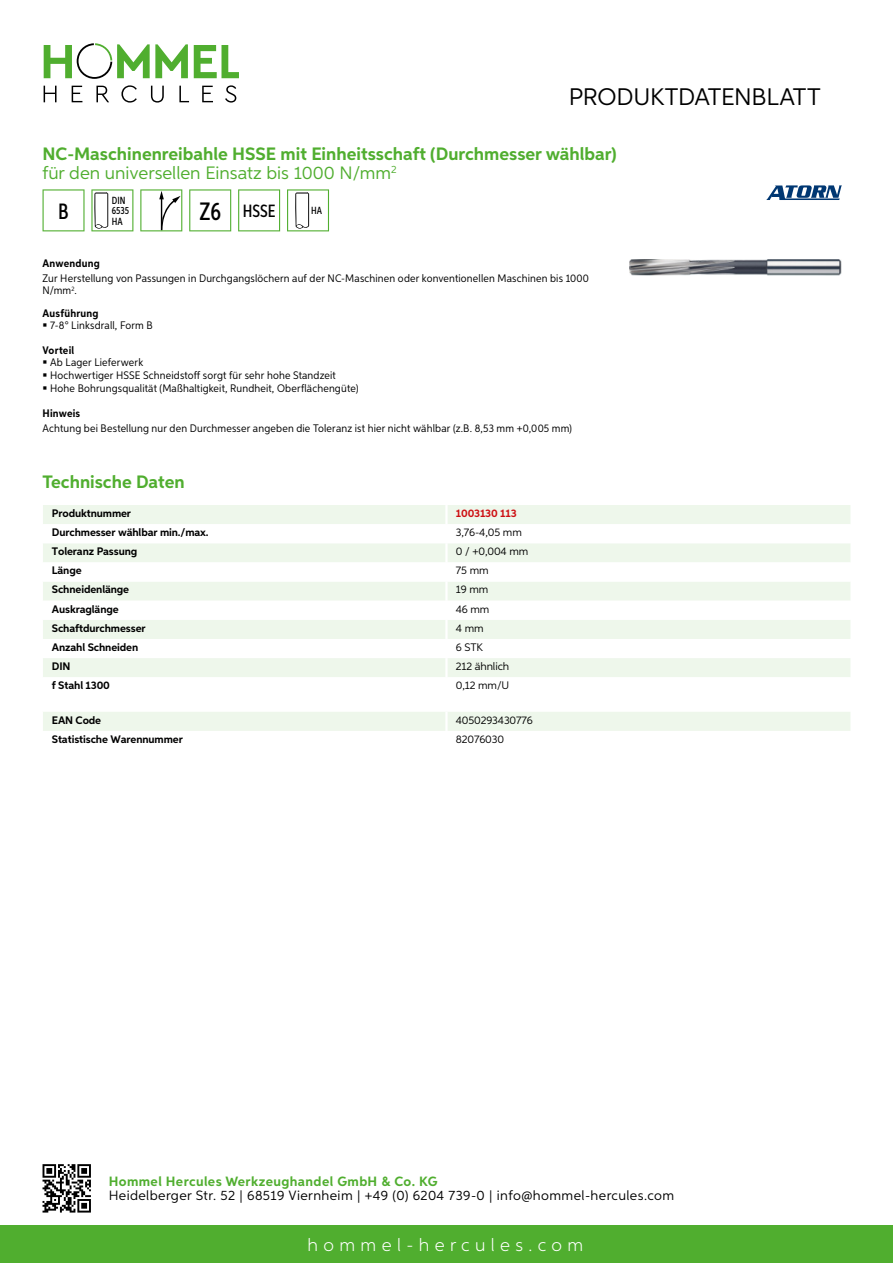
<style>
.page{position:relative;width:893px;height:1263px;background:#fff}
.page>*{position:absolute;margin:0;border:0;box-sizing:border-box;transform-origin:0 0}
.t1{font:24px "Aspira";letter-spacing:-.01em;color:#000}
.t2{font:500 22.2px "Aspira XX Nar";color:#000}
.t3{font:700 18px/19.8px "Aspira";color:#50ae2f}
.t4{font:300 18px "Aspira";letter-spacing:.3em;color:#fff}
.t5{font:500 17.85px "Aspira XX Nar";color:#000}
.t6{font:13.5px "Aspira";letter-spacing:.03em;color:#000}
.t7{font:700 13.5px "Aspira";letter-spacing:.03em;color:#50ae2f}
.t8{font:10.95px/12.8px "Aspira Nar";letter-spacing:.015em;color:#000}
.t9{font:700 10.95px "Aspira";letter-spacing:-.01em;color:#000}
.t10{font:10.95px "Aspira";letter-spacing:-.01em;color:#000}
.t11{font:700 10.95px "Aspira Nar";letter-spacing:.02em;color:#000}
.t12{font:700 10.95px "Aspira";letter-spacing:-.01em;color:#cd1013}
.t13{font:500 10.35px/10.4px "Aspira XX Nar";color:#000}
.s1{font-weight:400}
.s2{font-size:25.2px}
</style>
<div class="page">
<div style="left:0;top:1226px;width:893px;height:37px;background:#50ae2f"></div>
<svg style="left:43px;top:1164px;width:48px;height:48px"></svg>
<svg style="left:194px;top:45px;width:45px;height:33px"></svg>
<svg style="left:44px;top:43px;width:144px;height:36px"></svg>
<svg style="left:44px;top:86px;width:13px;height:16px"></svg>
<svg style="left:72px;top:86px;width:10px;height:16px"></svg>
<svg style="left:96px;top:86px;width:13px;height:16px"></svg>
<svg style="left:121px;top:85px;width:16px;height:18px"></svg>
<svg style="left:151px;top:86px;width:13px;height:17px"></svg>
<svg style="left:179px;top:86px;width:10px;height:16px"></svg>
<svg style="left:202px;top:86px;width:11px;height:16px"></svg>
<svg style="left:225px;top:85px;width:11px;height:18px"></svg>
<div style="left:43px;top:505px;width:807px;height:19px;background:#eef7eb"></div>
<svg style="left:43px;top:543px;width:807px;height:134px;fill:#eef7eb"></svg>
<hr style="left:445px;top:505px;width:3px;height:19px;background:#fff">
<hr style="left:445px;top:543px;width:3px;height:19px;background:#fff">
<hr style="left:445px;top:562px;width:3px;height:19px;background:#fff">
<hr style="left:445px;top:581px;width:3px;height:20px;background:#fff">
<hr style="left:445px;top:601px;width:3px;height:19px;background:#fff">
<hr style="left:445px;top:620px;width:3px;height:19px;background:#fff">
<hr style="left:445px;top:639px;width:3px;height:19px;background:#fff">
<hr style="left:445px;top:658px;width:3px;height:19px;background:#fff">
<div style="left:43px;top:712px;width:807px;height:19px;background:#eef7eb"></div>
<svg style="left:43px;top:189px;width:42px;height:42px"></svg>
<svg style="left:91px;top:189px;width:42px;height:42px"></svg>
<svg style="left:140px;top:189px;width:42px;height:42px"></svg>
<svg style="left:189px;top:189px;width:42px;height:42px"></svg>
<svg style="left:238px;top:189px;width:42px;height:42px"></svg>
<svg style="left:287px;top:189px;width:42px;height:42px"></svg>
<img style="left:629px;top:259px;width:213px;height:17px">
<svg style="left:766px;top:185px;width:76px;height:15px"></svg>
<h1 class="t1" style="left:569px;top:82px;width:253px">Produktdatenblatt</h1>
<h3 class="t3" style="left:43px;top:144px;width:576px">NC-Maschinenreibahle HSSE mit Einheitsschaft (Durchmesser wählbar) <span class="s1">für den universellen Einsatz bis 1000 N/mm</span><sup>2</sup></h3>
<h2 class="t2" style="left:58px;top:197px;width:12px">B</h2>
<p class="t13" style="left:112px;top:195px;width:19px">DIN<br>6535<br>HA</p>
<h3 class="t5" style="left:199px;top:200px;width:78px"><span class="s2">Z6</span> HSSE</h3>
<p class="t13" style="left:311px;top:205px;width:12px">HA</p>
<p class="t11" style="left:43px;top:257px;width:59px">Anwendung</p>
<p class="t8" style="left:43px;top:273px;width:548px;line-height:12px">Zur Herstellung von Passungen in Durchgangslöchern auf der NC-Maschinen oder konventionellen Maschinen bis 1000<br>N/mm<sup>2</sup>.</p>
<p class="t11" style="left:43px;top:306px;width:58px">Ausführung</p>
<p class="t8" style="left:50px;top:319px;width:104px">7-8° Linksdrall, Form B</p>
<p class="t11" style="left:43px;top:343px;width:33px">Vorteil</p>
<p class="t8" style="left:50px;top:356px;width:310px">Ab Lager Lieferwerk<br>Hochwertiger HSSE Schneidstoff sorgt für sehr hohe Standzeit<br>Hohe Bohrungsqualität (Maßhaltigkeit, Rundheit, Oberflächengüte)</p>
<p class="t11" style="left:43px;top:407px;width:39px">Hinweis</p>
<p class="t8" style="left:43px;top:422px;width:531px">Achtung bei Bestellung nur den Durchmesser angeben die Toleranz ist hier nicht wählbar (z.B. 8,53 mm +0,005 mm)</p>
<h3 class="t3" style="left:43px;top:472px;width:144px">Technische Daten</h3>
<p class="t9" style="left:52px;top:506px;width:81px">Produktnummer</p>
<p class="t12" style="left:456px;top:506px;width:62px">1003130 113</p>
<p class="t9" style="left:52px;top:526px;width:158px">Durchmesser wählbar min./max.</p>
<p class="t10" style="left:456px;top:526px;width:68px">3,76-4,05 mm</p>
<p class="t9" style="left:52px;top:545px;width:87px">Toleranz Passung</p>
<p class="t10" style="left:456px;top:545px;width:74px">0 / +0,004 mm</p>
<p class="t9" style="left:52px;top:564px;width:31px">Länge</p>
<p class="t10" style="left:456px;top:564px;width:34px">75 mm</p>
<p class="t9" style="left:52px;top:583px;width:79px">Schneidenlänge</p>
<p class="t10" style="left:456px;top:583px;width:34px">19 mm</p>
<p class="t9" style="left:52px;top:602px;width:68px">Auskraglänge</p>
<p class="t10" style="left:456px;top:602px;width:35px">46 mm</p>
<p class="t9" style="left:52px;top:621px;width:95px">Schaftdurchmesser</p>
<p class="t10" style="left:456px;top:621px;width:29px">4 mm</p>
<p class="t9" style="left:52px;top:640px;width:88px">Anzahl Schneiden</p>
<p class="t10" style="left:456px;top:640px;width:22px">6 STK</p>
<p class="t9" style="left:52px;top:659px;width:20px">DIN</p>
<p class="t10" style="left:456px;top:659px;width:55px">212 ähnlich</p>
<p class="t9" style="left:52px;top:679px;width:60px">f Stahl 1300</p>
<p class="t10" style="left:456px;top:679px;width:53px">0,12 mm/U</p>
<p class="t9" style="left:52px;top:713px;width:51px">EAN Code</p>
<p class="t10" style="left:456px;top:713px;width:78px">4050293430776</p>
<p class="t9" style="left:52px;top:732px;width:132px">Statistische Warennummer</p>
<p class="t10" style="left:456px;top:732px;width:50px">82076030</p>
<p class="t7" style="left:109px;top:1172px;width:330px">Hommel Hercules Werkzeughandel GmbH &amp; Co. KG</p>
<p class="t6" style="left:109px;top:1187px;width:567px">Heidelberger Str. 52 | 68519 Viernheim | +49 (0) 6204 739-0 | info@hommel-hercules.com</p>
<h3 class="t4" style="left:307px;top:1234px;width:277px">hommel-hercules.com</h3>
</div>
